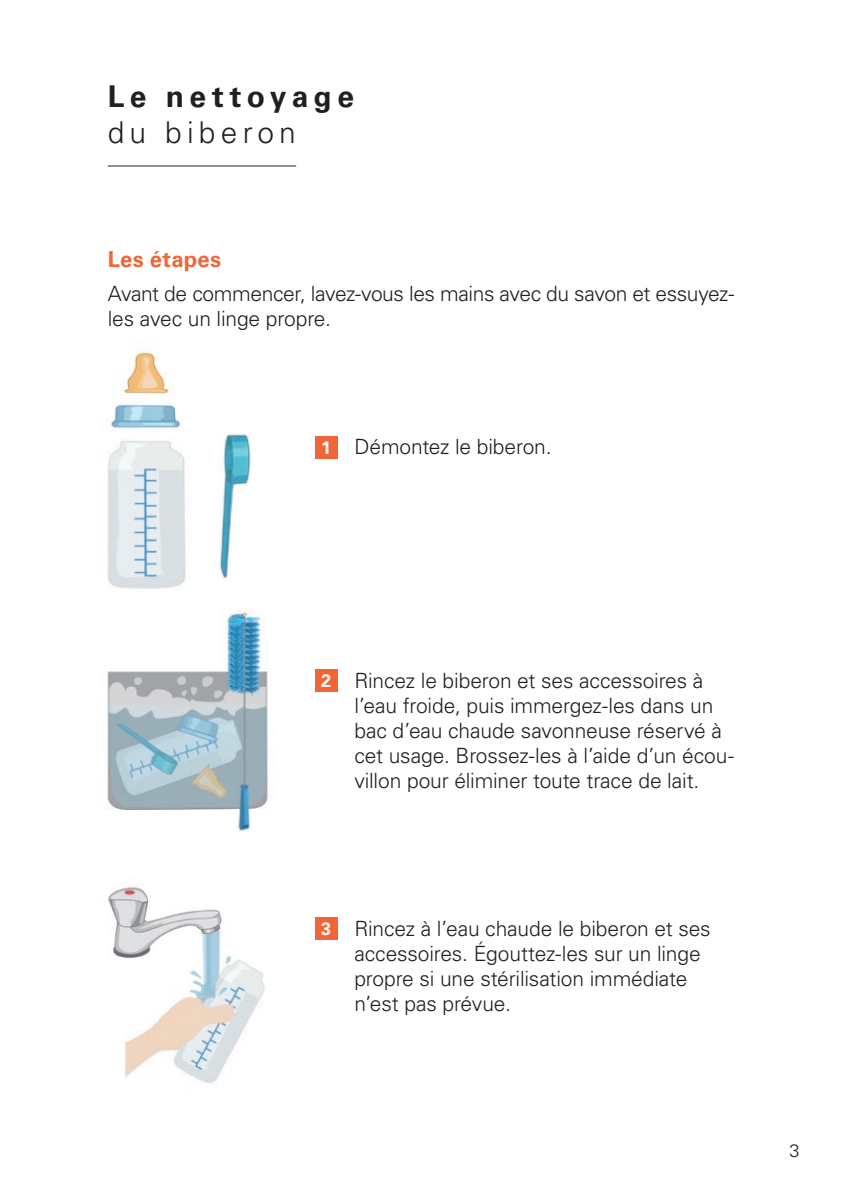
<style>
.page{position:relative;width:842px;height:1191px;background:#fff}
.page>*{position:absolute;margin:0;border:0;box-sizing:border-box;transform-origin:0 0}
.t1{font:700 30px "Univers LT Pro 65";letter-spacing:.18em;color:#231f20}
.t2{font:300 30px "Univers LT Pro 45";letter-spacing:.17em;color:#231f20}
.t3{font:700 22px "Univers LT Pro 65";letter-spacing:.01em;color:#f26537}
.t4{font:300 21px/25px "Univers LT Pro 45";letter-spacing:-.01em;color:#231f20}
.t5{font:700 18px "Univers LT Pro 65";color:#fff}
.t6{font:300 18px "Univers LT Pro 45";color:#231f20}
</style>
<div class="page">
<hr style="left:108px;top:165px;width:188px;height:1px;background:#231f20">
<img style="left:111px;top:352px;width:70px;height:77px">
<img style="left:107px;top:610px;width:161px;height:222px">
<img style="left:108px;top:887px;width:157px;height:197px">
<div style="left:315px;top:436px;width:22px;height:22px;background:#f26537"></div>
<div style="left:315px;top:669px;width:22px;height:23px;background:#f26537"></div>
<div style="left:315px;top:917px;width:22px;height:23px;background:#f26537"></div>
<img style="left:108px;top:440px;width:78px;height:149px">
<img style="left:220px;top:434px;width:31px;height:145px">
<h1 class="t1" style="left:108px;top:75px;width:248px">Le nettoyage</h1>
<h1 class="t2" style="left:108px;top:112px;width:190px">du biberon</h1>
<p class="t3" style="left:108px;top:244px;width:115px">Les étapes</p>
<p class="t4" style="left:108px;top:280px;width:628px">Avant de commencer, lavez-vous les mains avec du savon et essuyez&shy;les avec un linge propre.</p>
<p class="t5" style="left:321px;top:434px;width:12px">1</p>
<p class="t4" style="left:354px;top:433px;width:199px">Démontez le biberon.</p>
<p class="t5" style="left:321px;top:668px;width:12px">2</p>
<p class="t4" style="left:354px;top:667px;width:381px">Rincez le biberon et ses accessoires à l’eau froide, puis immergez-les dans un bac d’eau chaude savonneuse réservé à cet usage. Brossez-les à l’aide d’un écou&shy;villon pour éliminer toute trace de lait.</p>
<p class="t5" style="left:321px;top:916px;width:12px">3</p>
<p class="t4" style="left:354px;top:915px;width:358px">Rincez à l’eau chaude le biberon et ses accessoires. Égouttez-les sur un linge propre si une stérilisation immédiate n’est pas prévue.</p>
<p class="t6" style="left:789px;top:1138px;width:12px">3</p>
</div>
